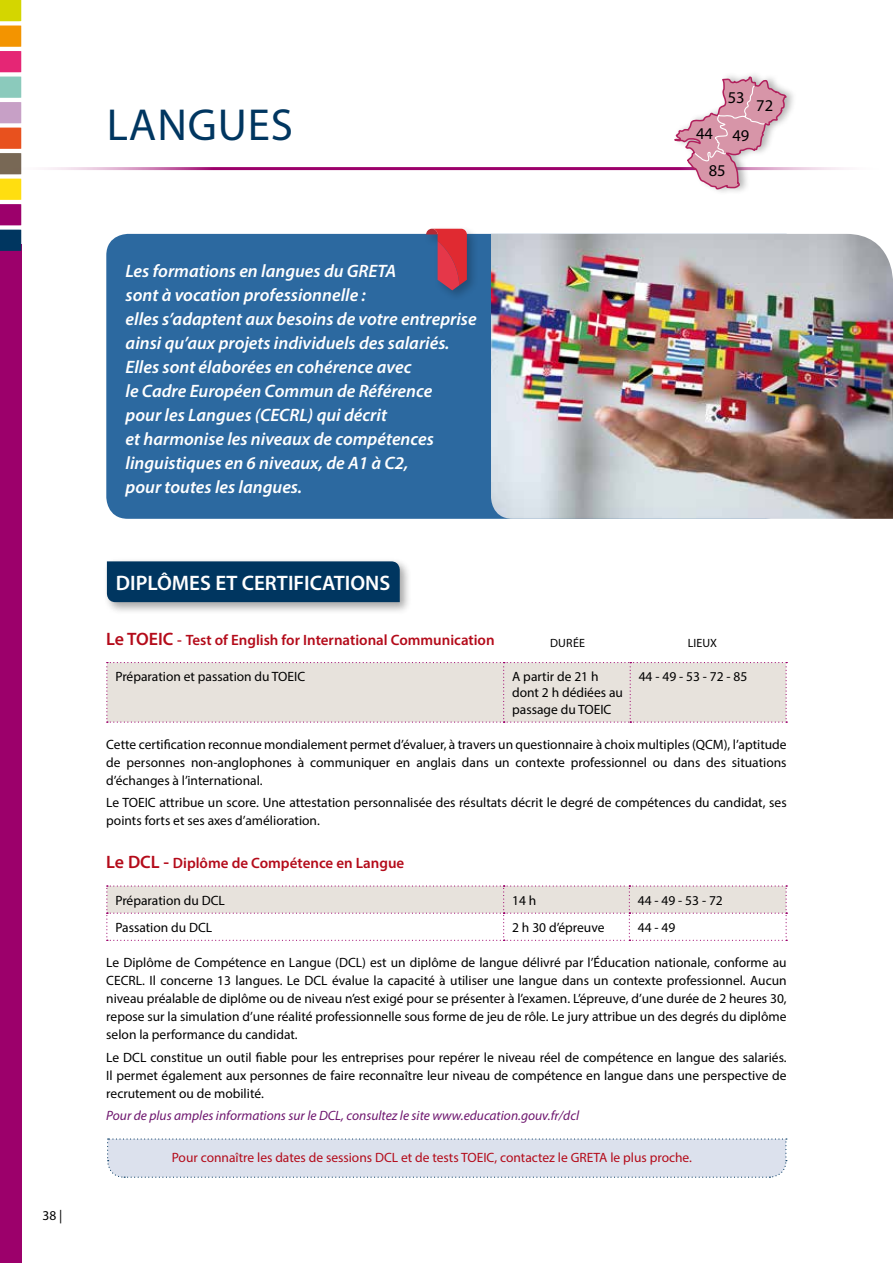
<style>
.page{position:relative;width:893px;height:1263px;background:#fff}
.page>*{position:absolute;margin:0;border:0;box-sizing:border-box;transform-origin:0 0}
.t1{font:45px "Myriad Pro";letter-spacing:.02em;color:#003660}
.t2{font:600 21px "Myriad Pro";color:#fff}
.t3{font:italic 600 18px/24px "Myriad Pro";color:#fff}
.t4{font:16.5px "Myriad Pro";color:#000}
.t5{font:600 15px "Myriad Pro";color:#b40b1a}
.t6{font:13.5px/18px "Myriad Pro";color:#000;text-align:justify}
.t7{font:13.5px "Myriad Pro";color:#b40b1a}
.t8{font:italic 13.5px "Myriad Pro";color:#6e156e}
.t9{font:12px "Myriad Pro";letter-spacing:.01em;color:#000}
.s1{font-size:18px}
</style>
<div class="page">
<div style="left:0;top:244px;width:21px;height:1019px;background:#9c006b"></div>
<svg style="left:0;top:0;width:21px;height:251px;background:#be8e6e"></svg>
<hr style="left:0;top:167px;width:893px;height:3px;background:#9c006b">
<div style="left:106px;top:234px;width:385px;height:285px;background:#2c69a0"></div>
<img style="left:491px;top:234px;width:402px;height:285px">
<div style="left:672px;top:70px;width:125px;height:126px;background:#000;opacity:.3"></div>
<svg style="left:672px;top:76px;width:116px;height:114px"></svg>
<div style="left:423px;top:225px;width:57px;height:77px;background:#000;opacity:.25"></div>
<svg style="left:426px;top:229px;width:41px;height:61px;background:#a6415a"></svg>
<div style="left:106px;top:662px;width:681px;height:61px;background:#e7e2dc"></div>
<svg style="left:106px;top:885px;width:681px;height:56px"></svg>
<div style="left:103px;top:558px;width:310px;height:57px;background:#000;opacity:.35"></div>
<div style="left:107px;top:561px;width:293px;height:41px;background:#003660"></div>
<svg style="left:107px;top:1138px;width:680px;height:40px;background:#dadfeb"></svg>
<p class="t6" style="left:43px;top:1206px;width:21px">38 |</p>
<h1 class="t1" style="left:107px;top:97px;width:188px">LANGUES</h1>
<p class="t3" style="left:126px;top:259px;width:353px">Les formations en langues du GRETA<br>sont à vocation professionnelle :<br>elles s’adaptent aux besoins de votre entreprise ainsi qu’aux projets individuels des salariés.<br>Elles sont élaborées en cohérence avec<br>le Cadre Européen Commun de Référence<br>pour les Langues (CECRL) qui décrit<br>et harmonise les niveaux de compétences linguistiques en 6 niveaux, de A1 à C2,<br>pour toutes les langues.</p>
<h2 class="t2" style="left:116px;top:569px;width:276px">DIPLÔMES ET CERTIFICATIONS</h2>
<p class="t4" style="left:728px;top:87px;width:18px">53</p>
<p class="t4" style="left:696px;top:124px;width:55px">44 49</p>
<p class="t4" style="left:709px;top:161px;width:18px">85</p>
<p class="t4" style="left:756px;top:95px;width:18px">72</p>
<p class="t5" style="left:106px;top:630px;width:390px"><span class="s1">Le TOEIC</span> - Test of English for International Communication</p>
<p class="t6" style="left:115px;top:667px;width:191px">Préparation et passation du TOEIC</p>
<p class="t6" style="left:512px;top:668px;width:112px;line-height:16.2px;text-align:left">A partir de 21 h dont 2 h dédiées au passage du TOEIC</p>
<p class="t6" style="left:639px;top:667px;width:110px">44 - 49 - 53 - 72 - 85</p>
<p class="t6" style="left:106px;top:735px;width:682px">Cette certification reconnue mondialement permet d’évaluer, à travers un questionnaire à choix multiples (QCM), l’aptitude de personnes non-anglophones à communiquer en anglais dans un contexte professionnel ou dans des situations d’échanges à l’international.</p>
<p class="t6" style="left:106px;top:794px;width:682px">Le TOEIC attribue un score. Une attestation personnalisée des résultats décrit le degré de compétences du candidat, ses points forts et ses axes d’amélioration.</p>
<p class="t5" style="left:106px;top:854px;width:300px"><span class="s1">Le DCL -</span> Diplôme de Compétence en Langue</p>
<p class="t6" style="left:115px;top:891px;width:111px">Préparation du DCL</p>
<p class="t6" style="left:512px;top:891px;width:26px">14 h</p>
<p class="t6" style="left:638px;top:891px;width:87px">44 - 49 - 53 - 72</p>
<p class="t6" style="left:115px;top:918px;width:98px">Passation du DCL</p>
<p class="t6" style="left:512px;top:918px;width:94px">2 h 30 d’épreuve</p>
<p class="t6" style="left:638px;top:918px;width:39px">44 - 49</p>
<p class="t6" style="left:106px;top:954px;width:682px">Le Diplôme de Compétence en Langue (DCL) est un diplôme de langue délivré par l’Éducation nationale, conforme au CECRL. Il concerne 13 langues. Le DCL évalue la capacité à utiliser une langue dans un contexte professionnel. Aucun niveau préalable de diplôme ou de niveau n’est exigé pour se présenter à l’examen. L’épreuve, d’une durée de 2 heures 30, repose sur la simulation d’une réalité professionnelle sous forme de jeu de rôle. Le jury attribue un des degrés du diplôme selon la performance du candidat.</p>
<p class="t6" style="left:106px;top:1048px;width:682px">Le DCL constitue un outil fiable pour les entreprises pour repérer le niveau réel de compétence en langue des salariés.<br>Il permet également aux personnes de faire reconnaître leur niveau de compétence en langue dans une perspective de recrutement ou de mobilité.</p>
<p class="t8" style="left:106px;top:1107px;width:474px">Pour de plus amples informations sur le DCL, consultez le site www.education.gouv.fr/dcl</p>
<p class="t9" style="left:550px;top:635px;width:36px">DURéE</p>
<p class="t9" style="left:688px;top:635px;width:31px">LIEUX</p>
<p class="t7" style="left:172px;top:1149px;width:522px">Pour connaître les dates de sessions DCL et de tests TOEIC, contactez le GRETA le plus proche.</p>
</div>
